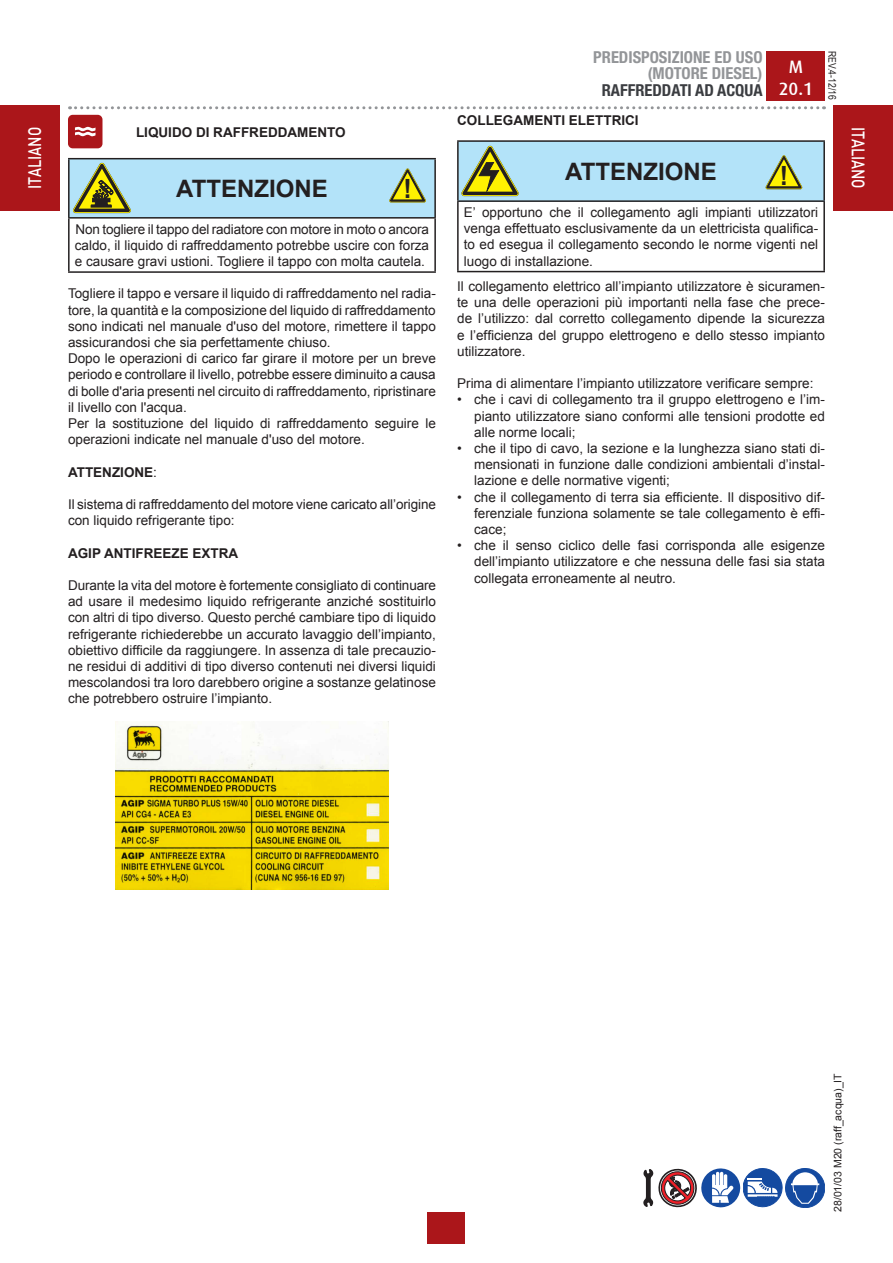
<style>
.page{position:relative;width:893px;height:1263px;background:#fff}
.page>*{position:absolute;margin:0;border:0;box-sizing:border-box;transform-origin:0 0}
.t1{font:700 26.55px "Arial";color:#231f20;scale:.95 1}
.t2{font:700 24px "Arial";color:#231f20}
.t3{font:500 18px "DIN Pro";color:#fff;scale:.8 1}
.t4{font:500 18px/21.6px "Dax";color:#fff;text-align:center}
.t5{font:700 condensed 16.5px/16.5px "Helvetica Neue LTW1 G";color:#939598;text-align:right}
.t6{font:700 condensed 16.5px "Helvetica Neue LTW1 G";color:#3b3d41}
.t7{font:13.5px/16.2px "Arial";color:#231f20;text-align:justify}
.t8{font:700 13.5px "Arial";color:#231f20}
.t9{font:10.5px "Arial";color:#231f20}
.t10{font:10.5px "Arial Narrow";color:#231f20}
.s1{font-weight:400}
</style>
<div class="page">
<div style="left:767px;top:51px;width:58px;height:50px;background:#ab161a"></div>
<svg style="left:70px;top:106px;width:754px;height:3px"></svg>
<div style="left:428px;top:1212px;width:37px;height:31px;background:#ab161a"></div>
<div style="left:0;top:105px;width:60px;height:106px;background:#ab161a"></div>
<div style="left:833px;top:105px;width:60px;height:106px;background:#ab161a"></div>
<svg style="left:643px;top:1168px;width:182px;height:40px"></svg>
<div style="left:68px;top:115px;width:34px;height:33px;background:#ab161a;border-radius:5px"></div>
<svg style="left:75px;top:127px;width:21px;height:9px"></svg>
<div style="left:69px;top:159px;width:366px;height:59px;background:#b3e3f9"></div>
<hr style="left:68px;top:158px;width:368px;height:1px;background:#231f20">
<hr style="left:68px;top:159px;width:2px;height:58px;background:#231f20">
<hr style="left:434px;top:159px;width:2px;height:58px;background:#231f20">
<hr style="left:68px;top:217px;width:368px;height:2px;background:#231f20">
<hr style="left:68px;top:219px;width:2px;height:52px;background:#231f20">
<hr style="left:434px;top:219px;width:2px;height:52px;background:#231f20">
<hr style="left:68px;top:271px;width:368px;height:2px;background:#231f20">
<div style="left:458px;top:141px;width:366px;height:60px;background:#b3e3f9"></div>
<hr style="left:457px;top:140px;width:368px;height:2px;background:#231f20">
<hr style="left:457px;top:142px;width:2px;height:58px;background:#231f20">
<hr style="left:823px;top:142px;width:2px;height:58px;background:#231f20">
<hr style="left:457px;top:200px;width:368px;height:2px;background:#231f20">
<hr style="left:457px;top:202px;width:2px;height:69px;background:#231f20">
<hr style="left:823px;top:202px;width:2px;height:69px;background:#231f20">
<hr style="left:457px;top:271px;width:368px;height:1px;background:#231f20">
<svg style="left:73px;top:162px;width:58px;height:51px"></svg>
<svg style="left:461px;top:146px;width:58px;height:50px"></svg>
<svg style="left:389px;top:168px;width:37px;height:34px"></svg>
<svg style="left:765px;top:155px;width:37px;height:34px"></svg>
<img style="left:116px;top:721px;width:272px;height:169px">
<p class="t5" style="left:593px;top:49px;width:171px">PREDISPOSIZIONE ED USO (MOTORE DIESEL)</p>
<p class="t6" style="left:602px;top:80px;width:162px">RAFFREDDATI AD ACQUA</p>
<p class="t8" style="left:457px;top:111px;width:183px">COLLEGAMENTI ELETTRICI</p>
<h3 class="t4" style="left:779px;top:56px;width:36px">M<br>20.1</h3>
<p class="t10" style="left:840px;top:51px;width:50px;rotate:90deg">REV.4-12/16</p>
<p class="t8" style="left:136px;top:123px;width:211px">LIQUIDO DI RAFFREDDAMENTO</p>
<h3 class="t3" style="left:22px;top:189px;width:79px;rotate:-90deg">ITALIANO</h3>
<h3 class="t3" style="left:871px;top:127px;width:79px;rotate:90deg">ITALIANO</h3>
<h2 class="t2" style="left:565px;top:155px;width:153px">ATTENZIONE</h2>
<p class="t7" style="left:464px;top:204px;width:356px">E’ opportuno che il collegamento agli impianti utilizzatori venga effettuato esclusivamente da un elettricista qualifica&shy;to ed esegua il collegamento secondo le norme vigenti nel luogo di installazione.</p>
<h1 class="t1" style="left:780px;top:158px;width:10px">!</h1>
<h1 class="t1" style="left:403px;top:171px;width:10px">!</h1>
<h2 class="t2" style="left:176px;top:173px;width:153px">ATTENZIONE</h2>
<p class="t7" style="left:75px;top:221px;width:356px">Non togliere il tappo del radiatore con motore in moto o ancora caldo, il liquido di raffreddamento potrebbe uscire con forza e causare gravi ustioni. Togliere il tappo con molta cautela.</p>
<p class="t7" style="left:68px;top:286px;width:369px;text-align:left">Togliere il tappo e versare il liquido di raffreddamento nel radia&shy;tore, la quantità e la composizione del liquido di raffreddamento sono indicati nel manuale d'uso del motore, rimettere il tappo assicurandosi che sia perfettamente chiuso.<br>Dopo le operazioni di carico far girare il motore per un breve periodo e controllare il livello, potrebbe essere diminuito a causa di bolle d'aria presenti nel circuito di raffreddamento, ripristinare il livello con l'acqua.<br>Per la sostituzione del liquido di raffreddamento seguire le operazioni indicate nel manuale d'uso del motore.</p>
<p class="t8" style="left:68px;top:463px;width:90px">ATTENZIONE<span class="s1">:</span></p>
<p class="t7" style="left:68px;top:496px;width:369px">Il sistema di raffreddamento del motore viene caricato all’origine con liquido refrigerante tipo:</p>
<p class="t8" style="left:68px;top:544px;width:172px">AGIP ANTIFREEZE EXTRA</p>
<p class="t7" style="left:68px;top:577px;width:370px">Durante la vita del motore è fortemente consigliato di continuare ad usare il medesimo liquido refrigerante anziché sostituirlo con altri di tipo diverso. Questo perché cambiare tipo di liquido refrigerante richiederebbe un accurato lavaggio dell’impianto, obiettivo difficile da raggiungere. In assenza di tale precauzio&shy;ne residui di additivi di tipo diverso contenuti nei diversi liquidi mescolandosi tra loro darebbero origine a sostanze gelatinose che potrebbero ostruire l’impianto.</p>
<p class="t7" style="left:457px;top:278px;width:369px">Il collegamento elettrico all’impianto utilizzatore è sicuramen&shy;te una delle operazioni più importanti nella fase che prece&shy;de l’utilizzo: dal corretto collegamento dipende la sicurezza e l’efficienza del gruppo elettrogeno e dello stesso impianto utilizzatore.</p>
<p class="t7" style="left:457px;top:375px;width:358px">Prima di alimentare l’impianto utilizzatore verificare sempre:</p>
<p class="t7" style="left:474px;top:392px;width:352px;text-indent:-17px">• che i cavi di collegamento tra il gruppo elettrogeno e l’im&shy;pianto utilizzatore siano conformi alle tensioni prodotte ed alle norme locali;</p>
<p class="t7" style="left:474px;top:440px;width:352px;text-indent:-17px">• che il tipo di cavo, la sezione e la lunghezza siano stati di&shy;mensionati in funzione dalle condizioni ambientali d’instal&shy;lazione e delle normative vigenti;</p>
<p class="t7" style="left:474px;top:489px;width:352px;text-indent:-17px">• che il collegamento di terra sia efficiente. Il dispositivo dif&shy;ferenziale funziona solamente se tale collegamento è effi&shy;cace;</p>
<p class="t7" style="left:474px;top:537px;width:352px;text-indent:-17px">• che il senso ciclico delle fasi corrisponda alle esigenze dell’impianto utilizzatore e che nessuna delle fasi sia stata collegata erroneamente al neutro.</p>
<p class="t9" style="left:831px;top:1212px;width:140px;rotate:-90deg">28/01/03 M20 (raff_acqua)_IT</p>
</div>
